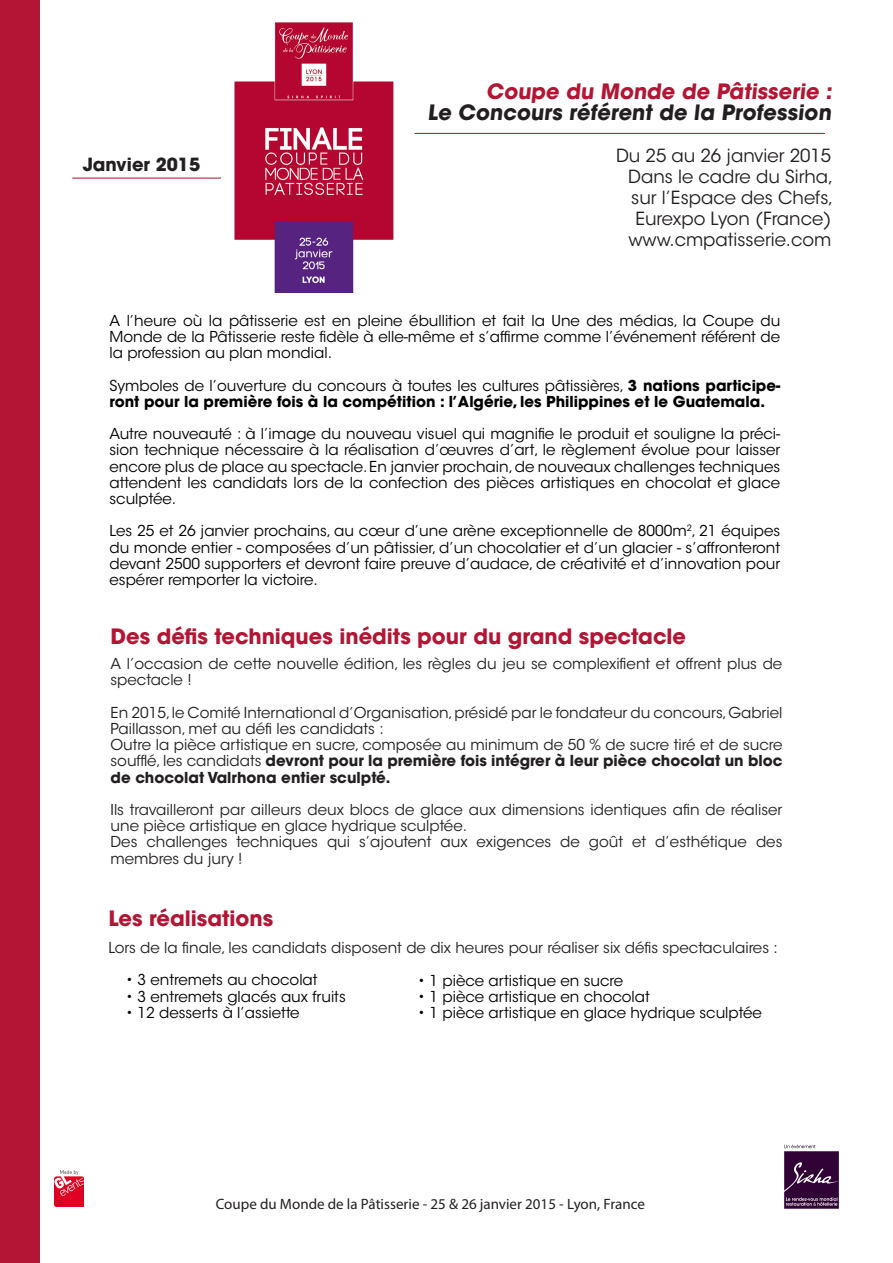
<style>
.page{position:relative;width:893px;height:1263px;background:#fff}
.page>*{position:absolute;margin:0;border:0;box-sizing:border-box;transform-origin:0 0}
.t1{font:700 21px "ITC Avant Garde Std";color:#b31534}
.t2{font:700 21px "ITC Avant Garde Std";color:#231f20}
.t3{font:18px/21px "ITC Avant Garde Std";color:#231f20;text-align:right}
.t4{font:700 18px "ITC Avant Garde Std";color:#231f20}
.t5{font:15px/16.2px "ITC Avant Garde Std";color:#000;text-align:justify}
.t6{font:15px/16.2px "ITC Avant Garde Std";color:#231f20}
.t7{font:700 15px/16.2px "ITC Avant Garde Std";color:#000}
.t8{font:15px "Myriad Pro";color:#231f20}
.s1{font-weight:400}
.s2{font-weight:700}
</style>
<div class="page">
<div style="left:0;top:0;width:39px;height:1263px;background:#b31534"></div>
<img style="left:54px;top:1171px;width:30px;height:35px">
<img style="left:234px;top:22px;width:160px;height:270px">
<hr style="left:72px;top:178px;width:149px;height:1px;background:#b41636">
<hr style="left:415px;top:133px;width:410px;height:1px;background:#b41636">
<svg style="left:784px;top:1144px;width:55px;height:65px"></svg>
<p class="t4" style="left:83px;top:152px;width:119px">Janvier 2015</p>
<h1 class="t1" style="left:486px;top:78px;width:350px">Coupe du Monde de Pâtisserie :</h1>
<h1 class="t2" style="left:427px;top:99px;width:408px">Le Concours référent de la Profession</h1>
<p class="t3" style="left:616px;top:145px;width:219px">Du 25 au 26 janvier 2015<br>Dans le cadre du Sirha, sur l’Espace des Chefs,<br>Eurexpo Lyon (France) www.cmpatisserie.com</p>
<p class="t5" style="left:109px;top:312px;width:672px">A l’heure où la pâtisserie est en pleine ébullition et fait la Une des médias, la Coupe du Monde de la Pâtisserie reste fidèle à elle-même et s’affirme comme l’événement référent de la profession au plan mondial.</p>
<p class="t7" style="left:109px;top:377px;width:672px"><span class="s1">Symboles de l’ouverture du concours à toutes les cultures pâtissières,</span> 3 nations participe&shy;ront pour la première fois à la compétition : l’Algérie, les Philippines et le Guatemala.</p>
<p class="t5" style="left:109px;top:426px;width:672px">Autre nouveauté : à l’image du nouveau visuel qui magnifie le produit et souligne la préci&shy;sion technique nécessaire à la réalisation d’œuvres d’art, le règlement évolue pour laisser encore plus de place au spectacle. En janvier prochain, de nouveaux challenges techniques attendent les candidats lors de la confection des pièces artistiques en chocolat et glace sculptée.</p>
<p class="t5" style="left:109px;top:523px;width:672px">Les 25 et 26 janvier prochains, au cœur d’une arène exceptionnelle de 8000m<sup>2</sup>, 21 équipes du monde entier - composées d’un pâtissier, d’un chocolatier et d’un glacier - s’affronteront devant 2500 supporters et devront faire preuve d’audace, de créativité et d’innovation pour espérer remporter la victoire.</p>
<h1 class="t1" style="left:111px;top:622px;width:577px">Des défis techniques inédits pour du grand spectacle</h1>
<p class="t6" style="left:111px;top:656px;width:673px">A l’occasion de cette nouvelle édition, les règles du jeu se complexifient et offrent plus de spectacle !</p>
<p class="t6" style="left:111px;top:704px;width:673px">En 2015, le Comité International d’Organisation, présidé par le fondateur du concours, Gabriel Paillasson, met au défi les candidats :<br>Outre la pièce artistique en sucre, composée au minimum de 50 % de sucre tiré et de sucre soufflé, les candidats <span class="s2">devront pour la première fois intégrer à leur pièce chocolat un bloc de chocolat Valrhona entier sculpté.</span></p>
<p class="t6" style="left:111px;top:802px;width:673px">Ils travailleront par ailleurs deux blocs de glace aux dimensions identiques afin de réaliser une pièce artistique en glace hydrique sculptée.<br>Des challenges techniques qui s’ajoutent aux exigences de goût et d’esthétique des membres du jury !</p>
<h1 class="t1" style="left:108px;top:904px;width:166px">Les réalisations</h1>
<p class="t6" style="left:108px;top:940px;width:671px">Lors de la finale, les candidats disposent de dix heures pour réaliser six défis spectaculaires :</p>
<p class="t5" style="left:126px;top:972px;width:193px">• 3 entremets au chocolat</p>
<p class="t5" style="left:126px;top:988px;width:222px">• 3 entremets glacés aux fruits</p>
<p class="t5" style="left:126px;top:1004px;width:175px">• 12 desserts à l’assiette</p>
<p class="t5" style="left:418px;top:973px;width:207px">• 1 pièce artistique en sucre</p>
<p class="t5" style="left:418px;top:989px;width:234px">• 1 pièce artistique en chocolat</p>
<p class="t5" style="left:418px;top:1005px;width:346px">• 1 pièce artistique en glace hydrique sculptée</p>
<p class="t8" style="left:216px;top:1194px;width:431px">Coupe du Monde de la Pâtisserie - 25 &amp; 26 janvier 2015 - Lyon, France</p>
</div>
